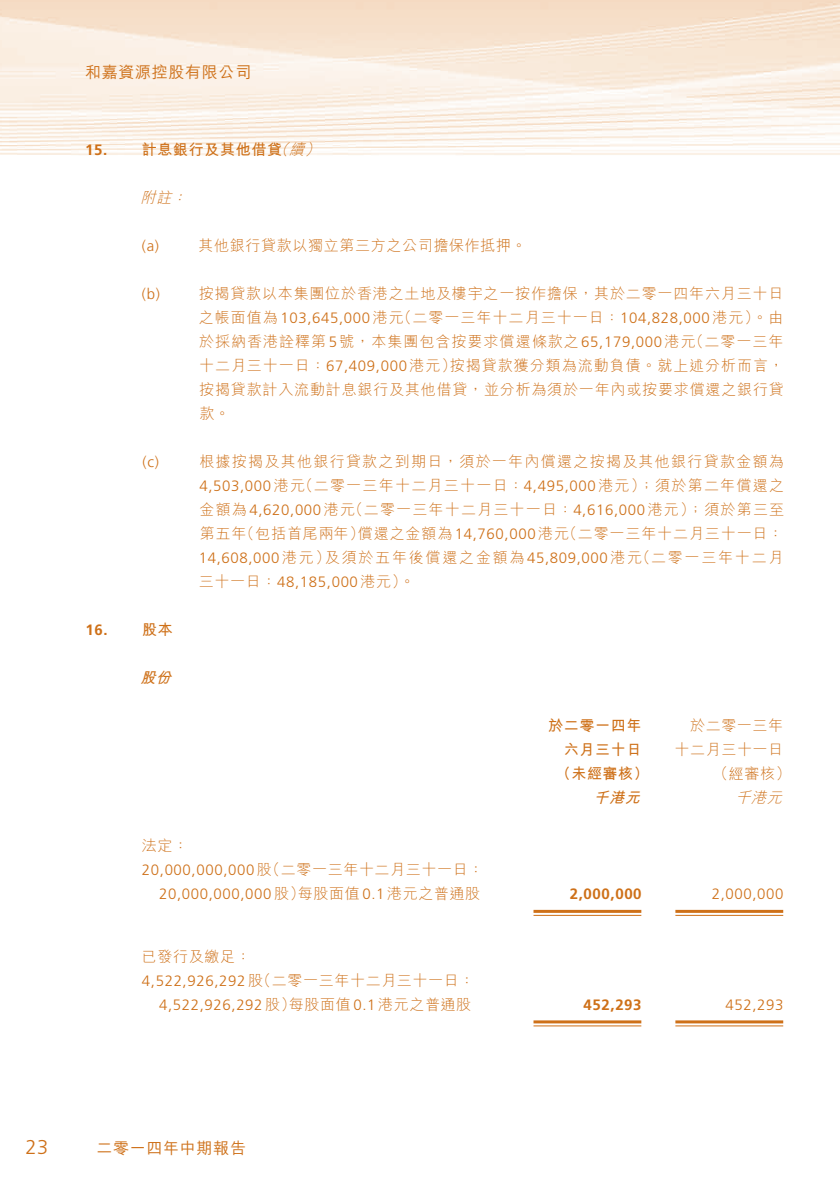
<style>
.page{position:relative;width:840px;height:1191px;background:#fff}
.page>*{position:absolute;margin:0;border:0;box-sizing:border-box;transform-origin:0 0}
.t1{font:300 20px "Frutiger";color:#ce7018}
.t2{font:500 16px "M Hei HK";letter-spacing:.04em;color:#ce7018}
.t3{font:300 15px/24px "M Hei HK";letter-spacing:.06em;color:#ce7018}
.t4{font:300 15px/24px "Frutiger";letter-spacing:.04em;color:#ce7018}
.t5{font:300 15px/24px "M Hei HK";letter-spacing:.04em;color:#ce7018}
.t6{font:300 15px "M Hei HK";letter-spacing:.085em;color:#ce7018}
.t7{font:300 15px "M Hei HK";letter-spacing:.12em;color:#ce7018}
.t8{font:300 15px "M Hei HK";letter-spacing:.08em;color:#ce7018}
.t9{font:700 15px/24px "M Hei HK";letter-spacing:.04em;color:#ce7018;text-align:right}
.t10{font:700 15px "Frutiger";letter-spacing:.04em;color:#ce7018}
.t11{font:italic 300 15px "M Hei HK";color:#ce7018}
.t12{font:italic 700 15px "M Hei HK";color:#ce7018}
.s1{font-family:"Frutiger"}
.s2{font-family:"M Hei HK"}
</style>
<div class="page">
<img style="left:0;top:0;width:839px;height:1027px">
<hr style="left:533px;top:910px;width:108px;height:3px;background:#ce7018">
<hr style="left:533px;top:915px;width:108px;height:1px;background:#ce7018">
<hr style="left:675px;top:910px;width:107px;height:3px;background:#ce7018">
<hr style="left:675px;top:915px;width:107px;height:1px;background:#ce7018">
<hr style="left:533px;top:1020px;width:108px;height:3px;background:#ce7018">
<hr style="left:533px;top:1025px;width:108px;height:1px;background:#ce7018">
<hr style="left:675px;top:1020px;width:107px;height:3px;background:#ce7018">
<hr style="left:675px;top:1025px;width:107px;height:1px;background:#ce7018">
<p class="t2" style="left:85px;top:60px;width:168px">和嘉資源控股有限公司</p>
<p class="t10" style="left:85px;top:141px;width:24px">15.</p>
<p class="t10" style="left:85px;top:621px;width:24px">16.</p>
<p class="t11" style="left:289px;top:139px;width:22px">續</p>
<p class="t11" style="left:273px;top:139px;width:22px">（</p>
<p class="t11" style="left:305px;top:139px;width:22px">(</p>
<p class="t9" style="left:142px;top:136px;width:142px">計息銀行及其他借貸</p>
<p class="t11" style="left:140px;top:187px;width:37px">附註</p>
<p class="t11" style="left:171px;top:187px;width:22px">：</p>
<p class="t4" style="left:142px;top:234px;width:19px">)a(</p>
<p class="t4" style="left:142px;top:282px;width:19px">)b(</p>
<p class="t4" style="left:142px;top:450px;width:18px">)c(</p>
<p class="t9" style="left:142px;top:616px;width:32px">股本</p>
<p class="t12" style="left:140px;top:667px;width:37px">股份</p>
<p class="t5" style="left:198px;top:233px;width:329px">其他銀行貸款以獨立第三方之公司擔保作抵押。</p>
<p class="t3" style="left:199px;top:281px;width:585px">按揭貸款以本集團位於香港之土地及樓宇之一按作擔保，其於二零一四年六月三十日</p>
<p class="t3" style="left:396px;top:305px;width:388px">（二零一三年十二月三十一日：<span class="s1">104,828,000</span>港元）。由</p>
<p class="t4" style="left:199px;top:306px;width:206px"><span class="s2">之帳面值為</span>103,645,000 <span class="s2">港元</span></p>
<p class="t3" style="left:688px;top:329px;width:96px">（二零一三年</p>
<p class="t3" style="left:449px;top:329px;width:335px;text-indent:-251px">於採納香港詮釋第<span class="s1">5</span>號，本集團包含按要求償還條款之<span class="s1">65,179,000</span> 港元<br>按揭貸款獲分類為流動負債。就上述分析而言，</p>
<p class="t3" style="left:199px;top:353px;width:586px">十二月三十一日：<span class="s1">67,409,000</span>港元）<br>按揭貸款計入流動計息銀行及其他借貸，並分析為須於一年內或按要求償還之銀行貸款。</p>
<p class="t6" style="left:199px;top:451px;width:585px">根據按揭及其他銀行貸款之到期日，須於一年內償還之按揭及其他銀行貸款金額為</p>
<p class="t6" style="left:298px;top:475px;width:487px">（二零一三年十二月三十一日：<span class="s1">4,495,000</span>港元）；須於第二年償還之</p>
<p class="t4" style="left:199px;top:474px;width:107px">4,503,000<span class="s2">港元</span></p>
<p class="t8" style="left:348px;top:499px;width:437px">（二零一三年十二月三十一日：<span class="s1">4,616,000</span>港元）；須於第三至</p>
<p class="t4" style="left:199px;top:498px;width:157px"><span class="s2">金額為</span>4,620,000 <span class="s2">港元</span></p>
<p class="t3" style="left:239px;top:521px;width:126px">（包括首尾兩年）</p>
<p class="t3" style="left:562px;top:521px;width:222px">（二零一三年十二月三十一日：</p>
<p class="t3" style="left:199px;top:521px;width:48px">第五年</p>
<p class="t4" style="left:358px;top:522px;width:212px"><span class="s2">償還之金額為</span>14,760,000 <span class="s2">港元</span></p>
<p class="t4" style="left:198px;top:546px;width:218px">14,608,000<span class="s2">港元）<br>三十一日：</span>48,185,000<span class="s2">港元。(</span></p>
<p class="t7" style="left:635px;top:547px;width:150px">（二零一三年十二月</p>
<p class="t7" style="left:325px;top:547px;width:318px">及須於五年後償還之金額為<span class="s1">45,809,000</span> 港元</p>
<p class="t9" style="left:548px;top:712px;width:95px">於二零一四年六月三十日</p>
<p class="t3" style="left:689px;top:713px;width:95px">於二零一三年</p>
<p class="t5" style="left:674px;top:737px;width:110px">十二月三十一日</p>
<p class="t3" style="left:712px;top:761px;width:79px">（經審核(</p>
<p class="t9" style="left:555px;top:760px;width:95px">（未經審核）</p>
<p class="t12" style="left:593px;top:787px;width:53px">千港元</p>
<p class="t11" style="left:735px;top:787px;width:53px">千港元</p>
<p class="t5" style="left:142px;top:833px;width:343px">法定：<br><span class="s1">20,000,000,000</span> （股二零一三年十二月三十一日：</p>
<p class="t4" style="left:159px;top:882px;width:147px">20,000,000,000<span class="s2">股）</span></p>
<p class="t5" style="left:298px;top:881px;width:184px">每股面值<span class="s1">0.1</span> 港元之普通股</p>
<p class="t5" style="left:142px;top:944px;width:334px">已發行及繳足：<br><span class="s1">4,522,926,292</span> （股二零一三年十二月三十一日：</p>
<p class="t4" style="left:159px;top:993px;width:138px">4,522,926,292<span class="s2">股）</span></p>
<p class="t5" style="left:289px;top:992px;width:184px">每股面值<span class="s1">0.1</span> 港元之普通股</p>
<p class="t10" style="left:569px;top:885px;width:73px">2,000,000</p>
<p class="t10" style="left:583px;top:996px;width:59px">452,293</p>
<p class="t4" style="left:711px;top:882px;width:73px">2,000,000</p>
<p class="t4" style="left:725px;top:993px;width:59px">452,293</p>
<h1 class="t1" style="left:25px;top:1135px;width:25px">23</h1>
<p class="t2" style="left:96px;top:1136px;width:151px">二零一四年中期報告</p>
</div>
